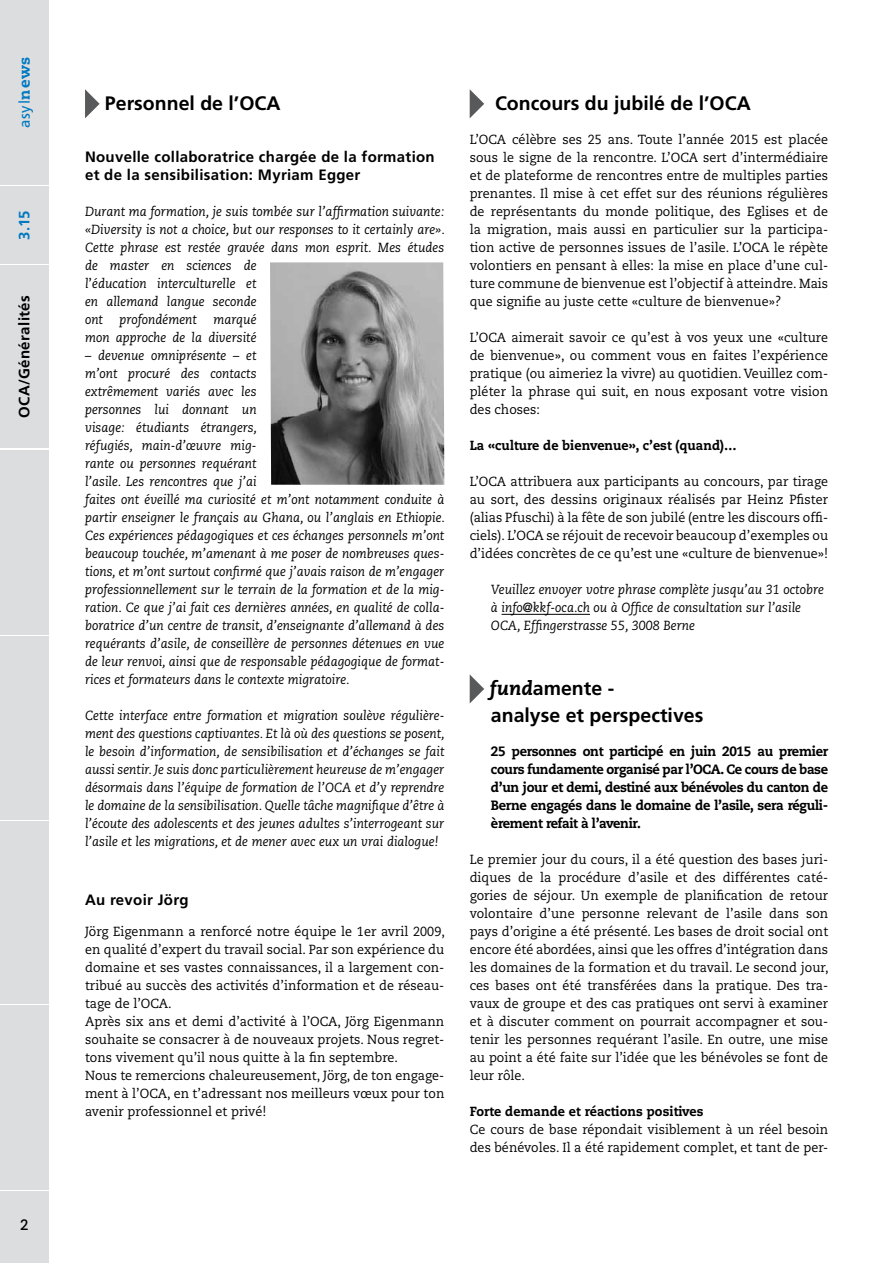
<style>
.page{position:relative;width:893px;height:1263px;background:#fff}
.page>*{position:absolute;margin:0;border:0;box-sizing:border-box;transform-origin:0 0}
.t1{font:700 19.5px/27px "Frutiger LT Std";color:#000}
.t2{font:700 15px/18px "Frutiger LT Std";letter-spacing:.02em;color:#000}
.t3{font:15px "Frutiger LT Std";color:#0079c1}
.t4{font:700 15px "Frutiger LT Std";color:#0079c1}
.t5{font:700 15px "Caecilia LT Std";color:#000;scale:.95 1}
.t6{font:800 13.5px/18px "Caecilia LT Std";letter-spacing:-.025em;color:#000;text-align:justify;scale:.95 1}
.t7{font:13.2px/18px "Caecilia LT Std";letter-spacing:.005em;color:#000;text-align:justify;scale:.95 1}
.t8{font:italic 13.2px/18px "Caecilia LT Std";letter-spacing:.005em;color:#000;scale:.95 1}
.t9{font:800 13.2px "Caecilia LT Std";letter-spacing:.005em;color:#000;scale:.95 1}
.s1{font-family:"Caecilia LT Std";font-weight:800}
.s2{font-style:normal}
.s3{font-family:"Caecilia LT Std";font-weight:800;font-style:italic}
</style>
<div class="page">
<div style="left:0;top:450px;width:49px;height:184px;background:#dcddde"></div>
<div style="left:0;top:636px;width:49px;height:183px;background:#dcddde"></div>
<div style="left:0;top:821px;width:49px;height:182px;background:#dcddde"></div>
<div style="left:0;top:1005px;width:49px;height:184px;background:#dcddde"></div>
<div style="left:0;top:1191px;width:49px;height:72px;background:#dcddde"></div>
<div style="left:0;top:0;width:49px;height:185px;background:#dcddde"></div>
<div style="left:0;top:265px;width:49px;height:183px;background:#dcddde"></div>
<div style="left:0;top:187px;width:49px;height:77px;background:#dcddde"></div>
<svg style="left:85px;top:89px;width:15px;height:29px"></svg>
<hr style="left:501px;top:614px;width:89px;height:1px;background:#000">
<svg style="left:470px;top:89px;width:14px;height:29px"></svg>
<svg style="left:470px;top:675px;width:14px;height:28px"></svg>
<img style="left:270px;top:262px;width:174px;height:223px">
<p class="t3" style="left:16px;top:128px;width:73px;rotate:-90deg">asyl<span class="s1">news</span></p>
<p class="t4" style="left:16px;top:240px;width:31px;rotate:-90deg">3.15</p>
<p class="t2" style="left:15px;top:418px;width:124px;rotate:-90deg">OCA/Généralités</p>
<p class="t5" style="left:20px;top:1216px;width:10px">2</p>
<h1 class="t1" style="left:105px;top:90px;width:177px">Personnel de l’OCA</h1>
<p class="t2" style="left:85px;top:148px;width:351px">Nouvelle collaboratrice chargée de la formation et de la sensibilisation: Myriam Egger</p>
<p class="t8" style="left:85px;top:203px;width:380px">Durant ma formation, je suis tombée sur l’affirmation suivante: «Diversity is not a choice, but our responses to it certainly are».<br>Cette phrase est restée gravée dans mon esprit. Mes études de master en sciences de<br>l<span class="s2">’</span>éducation interculturelle et<br>en allemand langue seconde<br>ont</p>
<p class="t8" style="left:120px;top:311px;width:83px">profondément</p>
<p class="t8" style="left:85px;top:311px;width:182px;text-align:right">marqué<br>mon approche de la diversité</p>
<p class="t8" style="left:85px;top:347px;width:380px">– devenue omniprésente – et<br>m’ont procuré des contacts<br>extrêmement variés avec les<br>personnes lui donnant un<br>visage: étudiants étrangers,<br>réfugiés, main-d’œuvre mig-<br>rante ou personnes requérant<br>l’asile. Les rencontres que j’ai<br>faites ont éveillé ma curiosité et m’ont notamment conduite à partir enseigner le français au Ghana, ou l’anglais en Ethiopie.<br>Ces expériences pédagogiques et ces échanges personnels m’ont beaucoup touchée, m’amenant à me poser de nombreuses ques&shy;tions, et m’ont surtout confirmé que j’avais raison de m’engager professionnellement sur le terrain de la formation et de la mig&shy;ration. Ce que j’ai fait ces dernières années, en qualité de colla&shy;boratrice d’un centre de transit, d’enseignante d’allemand à des requérants d’asile, de conseillère de personnes détenues en vue de leur renvoi, ainsi que de responsable pédagogique de format&shy;rices et formateurs dans le contexte migratoire.</p>
<p class="t8" style="left:85px;top:707px;width:380px;text-align:justify">Cette interface entre formation et migration soulève régulière&shy;ment des questions captivantes. Et là où des questions se posent, le besoin d’information, de sensibilisation et d’échanges se fait aussi sentir. Je suis donc particulièrement heureuse de m’engager désormais dans l’équipe de formation de l’OCA et d’y reprendre le domaine de la sensibilisation. Quelle tâche magnifique d’être à l’écoute des adolescents et des jeunes adultes s’interrogeant sur l’asile et les migrations, et de mener avec eux un vrai dialogue!</p>
<p class="t2" style="left:85px;top:890px;width:105px">Au revoir Jörg</p>
<p class="t7" style="left:85px;top:923px;width:380px;text-align:left">Jörg Eigenmann a renforcé notre équipe le 1er avril 2009, en qualité d’expert du travail social. Par son expérience du domaine et ses vastes connaissances, il a largement con&shy;tribué au succès des activités d’information et de réseau&shy;tage de l’OCA.<br>Après six ans et demi d’activité à l’OCA, Jörg Eigenmann souhaite se consacrer à de nouveaux projets. Nous regret&shy;tons vivement qu’il nous quitte à la fin septembre.<br>Nous te remercions chaleureusement, Jörg, de ton engage&shy;ment à l’OCA, en t’adressant nos meilleurs vœux pour ton avenir professionnel et privé!</p>
<h1 class="t1" style="left:495px;top:90px;width:257px">Concours du jubilé de l’OCA</h1>
<p class="t7" style="left:470px;top:131px;width:379px">L’OCA célèbre ses 25 ans. Toute l’année 2015 est placée sous le signe de la rencontre. L’OCA sert d’intermédiaire et de plateforme de rencontres entre de multiples parties prenantes. Il mise à cet effet sur des réunions régulières de représentants du monde politique, des Eglises et de la migration, mais aussi en particulier sur la participa&shy;tion active de personnes issues de l’asile. L’OCA le répète volontiers en pensant à elles: la mise en place d’une cul&shy;ture commune de bienvenue est l’objectif à atteindre. Mais que signifie au juste cette «culture de bienvenue»?</p>
<p class="t7" style="left:470px;top:329px;width:379px">L’OCA aimerait savoir ce qu’est à vos yeux une «culture de bienvenue», ou comment vous en faites l’expérience pratique (ou aimeriez la vivre) au quotidien. Veuillez com&shy;pléter la phrase qui suit, en nous exposant votre vision des choses:</p>
<p class="t9" style="left:470px;top:437px;width:282px">La «culture de bienvenue», c’est (quand)…</p>
<p class="t7" style="left:470px;top:473px;width:379px">L’OCA attribuera aux participants au concours, par tirage au sort, des dessins originaux réalisés par Heinz Pfister (alias Pfuschi) à la fête de son jubilé (entre les discours offi&shy;ciels). L’OCA se réjouit de recevoir beaucoup d’exemples ou d’idées concrètes de ce qu’est une «culture de bienvenue»!</p>
<p class="t8" style="left:491px;top:581px;width:352px">Veuillez envoyer votre phrase complète jusqu’au 31 octobre à info@kkf-oca.ch ou à Office de consultation sur l’asile<br>OCA, Effingerstrasse 55, 3008 Berne</p>
<h1 class="t1" style="left:490px;top:675px;width:215px"><span class="s3">fund</span>amente -<br>analyse et perspectives</h1>
<p class="t6" style="left:491px;top:742px;width:357px">25 personnes ont participé en juin 2015 au premier cours fundamente organisé par l’OCA. Ce cours de base d’un jour et demi, destiné aux bénévoles du canton de Berne engagés dans le domaine de l’asile, sera réguli&shy;èrement refait à l’avenir.</p>
<p class="t7" style="left:470px;top:851px;width:379px">Le premier jour du cours, il a été question des bases juri&shy;diques de la procédure d’asile et des différentes caté&shy;gories de séjour. Un exemple de planification de retour volontaire d’une personne relevant de l’asile dans son pays d’origine a été présenté. Les bases de droit social ont encore été abordées, ainsi que les offres d’intégration dans les domaines de la formation et du travail. Le second jour, ces bases ont été transférées dans la pratique. Des tra&shy;vaux de groupe et des cas pratiques ont servi à examiner et à discuter comment on pourrait accompagner et sou&shy;tenir les personnes requérant l’asile. En outre, une mise au point a été faite sur l’idée que les bénévoles se font de leur rôle.</p>
<p class="t9" style="left:470px;top:1103px;width:248px">Forte demande et réactions positives</p>
<p class="t7" style="left:470px;top:1121px;width:379px">Ce cours de base répondait visiblement à un réel besoin des bénévoles. Il a été rapidement complet, et tant de per-</p>
</div>
